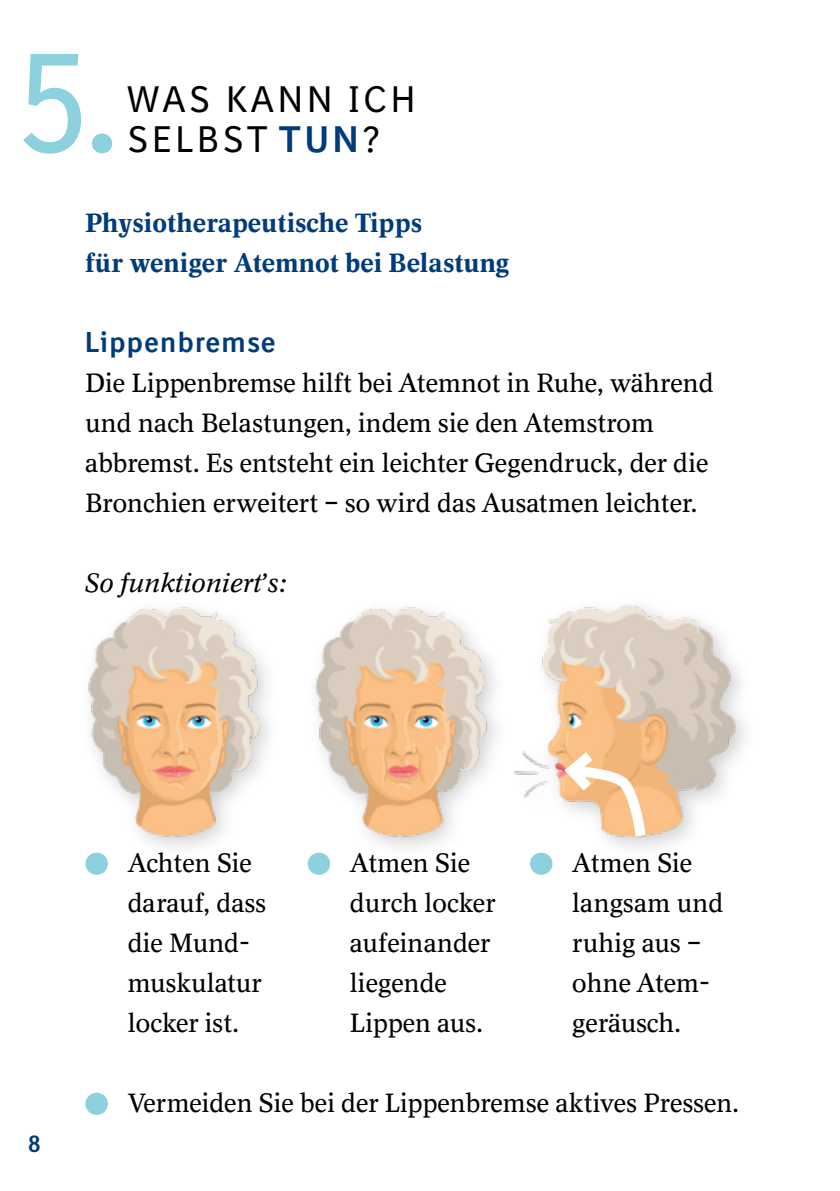
<style>
.page{position:relative;width:840px;height:1191px;background:#fff}
.page>*{position:absolute;margin:0;border:0;box-sizing:border-box;transform-origin:0 0}
.t1{font:160px "BI Sans NEXT Cond";color:#8dd0de}
.t2{font:144px "BI Sans NEXT Cond";color:#8dd0de}
.t3{font:36px/40px "BI Sans NEXT";letter-spacing:.11em;color:#000}
.t4{font:700 28px "BI Sans NEXT";letter-spacing:.05em;color:#003b7b}
.t5{font:26px/40px "BI Antiqua II Ml";color:#000}
.t6{font:700 26px/40px "BI Antiqua II Ml";color:#003b7b}
.t7{font:italic 26px "BI Antiqua II Ml";color:#000}
.t8{font:700 24px "BI Sans NEXT Cond";color:#003b7b}
.s1{font-weight:700;color:#003b7b}
</style>
<div class="page">
<img style="left:88px;top:604px;width:652px;height:244px">
<svg style="left:556px;top:742px;width:94px;height:104px"></svg>
<h2 class="t2" style="left:17px;top:19px;width:104px">5.</h2>
<h3 class="t3" style="left:128px;top:79px;width:289px">WAS KANN ICH<br>SELBST <span class="s1">TUN</span>?</h3>
<p class="t6" style="left:85px;top:203px;width:425px">Physiotherapeutische Tipps<br>für weniger Atemnot bei Belastung</p>
<p class="t4" style="left:85px;top:326px;width:192px">Lippenbremse</p>
<p class="t5" style="left:85px;top:363px;width:629px">Die Lippenbremse hilft bei Atemnot in Ruhe, während und nach Belastungen, indem sie den Atemstrom abbremst. Es entsteht ein leichter Gegendruck, der die Bronchien erweitert – so wird das Ausatmen leichter.</p>
<p class="t7" style="left:85px;top:568px;width:203px">So funktioniert’s:</p>
<h1 class="t1" style="left:77px;top:725px;width:40px">.</h1>
<p class="t5" style="left:128px;top:843px;width:140px">Achten Sie darauf, dass die Mund&shy;muskulatur locker ist.</p>
<h1 class="t1" style="left:299px;top:725px;width:40px">.</h1>
<p class="t5" style="left:350px;top:843px;width:147px">Atmen Sie durch locker aufeinander liegende<br>Lippen aus.</p>
<h1 class="t1" style="left:521px;top:725px;width:40px">.</h1>
<p class="t5" style="left:572px;top:843px;width:153px">Atmen Sie langsam und ruhig aus – ohne Atem&shy;geräusch.</p>
<p class="t8" style="left:28px;top:1129px;width:13px">8</p>
<h1 class="t1" style="left:77px;top:965px;width:40px">.</h1>
<p class="t5" style="left:128px;top:1083px;width:612px">Vermeiden Sie bei der Lippenbremse aktives Pressen.</p>
</div>
